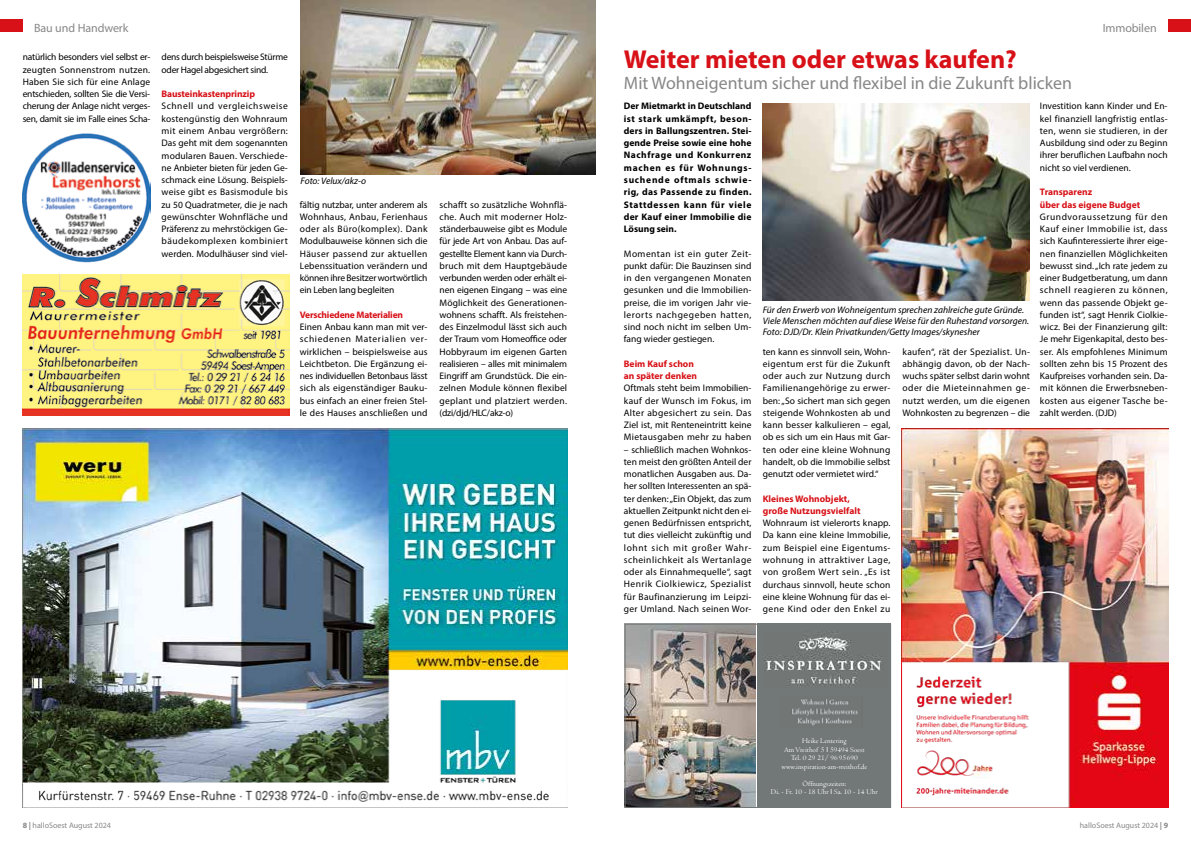
<style>
.page{position:relative;width:1191px;height:842px;background:#fff}
.page>*{position:absolute;margin:0;border:0;box-sizing:border-box;transform-origin:0 0}
.t1{font:700 26px "Myriad Pro";color:#d71117}
.t2{font:18px "Myriad Pro";color:#878787}
.t3{font:12px "Myriad Pro";letter-spacing:-.005em;color:#878787}
.t4{font:9.5px/12.3px "Myriad Pro";color:#000;text-align:justify}
.t5{font:700 9.5px/12.3px "Myriad Pro";letter-spacing:.02em;color:#000;text-align:justify}
.t6{font:italic 9.5px/11.4px "Myriad Pro";color:#000}
.t7{font:700 9.5px/12.3px "Myriad Pro";color:#d71117}
.t8{font:9.5px/12.3px "Myriad Pro";letter-spacing:-.025em;color:#000}
.t9{font:700 9.5px "Myriad Pro";letter-spacing:-.02em;color:#d71117}
.t10{font:8px "Myriad Pro";color:#878787}
.t11{font:7.5px/8.5px "Centaur";color:#fff;text-align:center}
.s1{font-family:"Myriad Pro"}
.s2{font-weight:700}
</style>
<div class="page">
<div style="left:0;top:19px;width:23px;height:13px;background:#d71117"></div>
<img style="left:763px;top:103px;width:266px;height:197px">
<img style="left:901px;top:428px;width:267px;height:380px">
<div style="left:1168px;top:19px;width:23px;height:13px;background:#d71117"></div>
<img style="left:23px;top:133px;width:127px;height:130px">
<img style="left:300px;top:0;width:295px;height:174px">
<img style="left:23px;top:274px;width:266px;height:142px">
<img style="left:23px;top:428px;width:544px;height:380px">
<div style="left:757px;top:624px;width:134px;height:184px;background:#727777"></div>
<img style="left:626px;top:626px;width:130px;height:180px">
<img style="left:792px;top:699px;width:66px;height:27px">
<img style="left:763px;top:632px;width:120px;height:55px">
<div style="left:624px;top:624px;width:267px;height:184px;border:1px solid #727777"></div>
<p class="t3" style="left:34px;top:20px;width:96px">Bau und Handwerk</p>
<p class="t3" style="left:1102px;top:20px;width:55px">Immobilen</p>
<p class="t4" style="left:23px;top:51px;width:129px">natürlich besonders viel selbst er&shy;zeugten Sonnenstrom nutzen.<br>Haben Sie sich für eine Anlage entschieden, sollten Sie die Versi&shy;cherung der Anlage nicht verges&shy;sen, damit sie im Falle eines Scha-</p>
<p class="t8" style="left:162px;top:51px;width:128px">dens durch beispielsweise Stürme oder Hagel abgesichert sind.</p>
<p class="t7" style="left:162px;top:88px;width:95px">Bausteinkastenprinzip</p>
<p class="t4" style="left:162px;top:100px;width:128px">Schnell und vergleichsweise kostengünstig den Wohnraum mit einem Anbau vergrößern:<br>Das geht mit dem sogenannten modularen Bauen. Verschiede&shy;ne Anbieter bieten für jeden Ge&shy;schmack eine Lösung. Beispiels&shy;weise gibt es Basismodule bis zu 50 Quadratmeter, die je nach gewünschter Wohnfläche und Präferenz zu mehrstöckigen Ge&shy;bäudekomplexen kombiniert werden. Modulhäuser sind viel-</p>
<p class="t6" style="left:300px;top:175px;width:67px">Foto: Velux/akz-o</p>
<p class="t4" style="left:300px;top:198px;width:129px">fältig nutzbar, unter anderem als Wohnhaus, Anbau, Ferienhaus oder als Büro(komplex). Dank Modulbauweise können sich die Häuser passend zur aktuellen Lebenssituation verändern und können ihre Besitzer wortwörtlich ein Leben lang begleiten</p>
<p class="t9" style="left:300px;top:308px;width:105px">Verschiedene Materialien</p>
<p class="t4" style="left:300px;top:321px;width:129px">Einen Anbau kann man mit ver&shy;schiedenen Materialien ver&shy;wirklichen – beispielsweise aus Leichtbeton. Die Ergänzung ei&shy;nes individuellen Betonbaus lässt sich als eigenständiger Bauku&shy;bus einfach an einer freien Stel&shy;le des Hauses anschließen und</p>
<p class="t4" style="left:439px;top:198px;width:129px">schafft so zusätzliche Wohnflä&shy;che. Auch mit moderner Holz&shy;ständerbauweise gibt es Module für jede Art von Anbau. Das auf&shy;gestellte Element kann via Durch&shy;bruch mit dem Hauptgebäude verbunden werden oder erhält ei&shy;nen eigenen Eingang – was eine Möglichkeit des Generationen&shy;wohnens schafft. Als freistehen&shy;des Einzelmodul lässt sich auch der Traum vom Homeoffice oder Hobbyraum im eigenen Garten realisieren – alles mit minimalem Eingriff am Grundstück. Die ein&shy;zelnen Module können flexibel geplant und platziert werden. (dzi/djd/HLC/akz-o)</p>
<h1 class="t1" style="left:624px;top:42px;width:394px">Weiter mieten oder etwas kaufen?</h1>
<h2 class="t2" style="left:624px;top:72px;width:449px">Mit Wohneigentum sicher und flexibel in die Zukunft blicken</h2>
<p class="t5" style="left:624px;top:100px;width:129px">Der Mietmarkt in Deutschland ist stark umkämpft, beson&shy;ders in Ballungszentren. Stei&shy;gende Preise sowie eine hohe Nachfrage und Konkurrenz machen es für Wohnungs&shy;suchende oftmals schwie&shy;rig, das Passende zu finden.<br>Stattdessen kann für viele der Kauf einer Immobilie die Lösung sein.</p>
<p class="t4" style="left:624px;top:247px;width:129px">Momentan ist ein guter Zeit&shy;punkt dafür: Die Bauzinsen sind in den vergangenen Monaten gesunken und die Immobilien&shy;preise, die im vorigen Jahr vie&shy;lerorts nachgegeben hatten, sind noch nicht im selben Um&shy;fang wieder gestiegen.</p>
<p class="t7" style="left:624px;top:357px;width:75px">Beim Kauf schon an später denken</p>
<p class="t4" style="left:624px;top:382px;width:129px">Oftmals steht beim Immobilien&shy;kauf der Wunsch im Fokus, im Alter abgesichert zu sein. Das Ziel ist, mit Renteneintritt keine Mietausgaben mehr zu haben</p>
<p class="t4" style="left:624px;top:443px;width:129px">– schließlich machen Wohnkos&shy;ten meist den größten Anteil der monatlichen Ausgaben aus. Da&shy;her sollten Interessenten an spä&shy;ter denken: „Ein Objekt, das zum aktuellen Zeitpunkt nicht den ei&shy;genen Bedürfnissen entspricht, tut dies vielleicht zukünftig und lohnt sich mit großer Wahr&shy;scheinlichkeit als Wertanlage oder als Einnahmequelle“, sagt Henrik Ciolkiewicz, Spezialist für Baufinanzierung im Leipzi&shy;ger Umland. Nach seinen Wor-</p>
<p class="t4" style="left:1040px;top:100px;width:129px">Investition kann Kinder und En&shy;kel finanziell langfristig entlas&shy;ten, wenn sie studieren, in der Ausbildung sind oder zu Beginn ihrer beruflichen Laufbahn noch nicht so viel verdienen.</p>
<p class="t7" style="left:1040px;top:186px;width:102px">Transparenz<br>über das eigene Budget</p>
<p class="t4" style="left:1040px;top:210px;width:129px">Grundvoraussetzung für den Kauf einer Immobilie ist, dass sich Kaufinteressierte ihrer eige&shy;nen finanziellen Möglichkeiten bewusst sind. „Ich rate jedem zu einer Budgetberatung, um dann schnell reagieren zu können, wenn das passende Objekt ge&shy;funden ist“, sagt Henrik Ciolkie&shy;wicz. Bei der Finanzierung gilt:<br>Je mehr Eigenkapital, desto bes&shy;ser. Als empfohlenes Minimum sollten zehn bis 15 Prozent des Kaufpreises vorhanden sein. Da&shy;mit können die Erwerbsneben&shy;kosten aus eigener Tasche be&shy;zahlt werden. (DJD)</p>
<p class="t6" style="left:763px;top:304px;width:268px">Für den Erwerb von Wohneigentum sprechen zahlreiche gute Gründe.<br>Viele Menschen möchten auf diese Weise für den Ruhestand vorsorgen.<br>Foto: DJD/Dr. Klein Privatkunden/Getty Images/skynesher</p>
<p class="t4" style="left:902px;top:345px;width:129px">kaufen“, rät der Spezialist. Un&shy;abhängig davon, ob der Nach&shy;wuchs später selbst darin wohnt oder die Mieteinnahmen ge&shy;nutzt werden, um die eigenen Wohnkosten zu begrenzen – die</p>
<p class="t4" style="left:763px;top:345px;width:129px">ten kann es sinnvoll sein, Wohn&shy;eigentum erst für die Zukunft oder auch zur Nutzung durch Familienangehörige zu erwer&shy;ben: „So sichert man sich gegen steigende Wohnkosten ab und kann besser kalkulieren – egal, ob es sich um ein Haus mit Gar&shy;ten oder eine kleine Wohnung handelt, ob die Immobilie selbst genutzt oder vermietet wird.“</p>
<p class="t7" style="left:763px;top:492px;width:99px">Kleines Wohnobjekt, große Nutzungsvielfalt</p>
<p class="t4" style="left:763px;top:517px;width:129px">Wohnraum ist vielerorts knapp.<br>Da kann eine kleine Immobilie, zum Beispiel eine Eigentums&shy;wohnung in attraktiver Lage, von großem Wert sein. „Es ist durchaus sinnvoll, heute schon eine kleine Wohnung für das ei&shy;gene Kind oder den Enkel zu</p>
<p class="t11" style="left:781px;top:736px;width:87px">Heike Lentering<br>Am Vreithof 5 <span class="s1">I</span> 59494 Soest<br>Tel. 0 29 21/ 9695690 www.inspiration-am-vreithof.de</p>
<p class="t11" style="left:771px;top:779px;width:108px">Öffnungszeiten:<br>Di. - Fr. 10 - 18 Uhr <span class="s1">I</span> Sa. 10 - 14 Uhr</p>
<p class="t10" style="left:23px;top:821px;width:90px"><span class="s2">8 |</span> halloSoest August 2024</p>
<p class="t10" style="left:1079px;top:821px;width:90px">halloSoest August 2024 <span class="s2">| 9</span></p>
</div>
